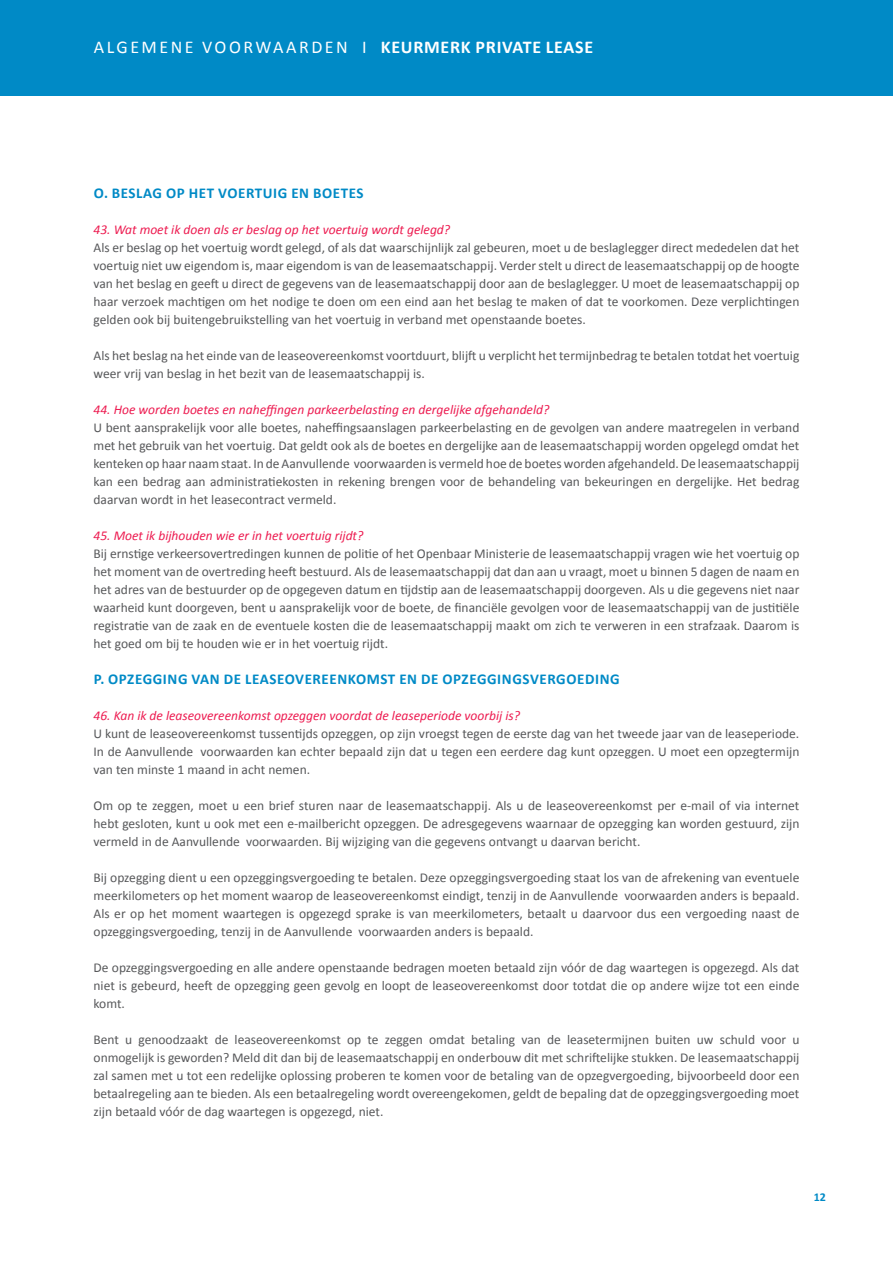
<style>
.page{position:relative;width:893px;height:1263px;background:#fff}
.page>*{position:absolute;margin:0;border:0;box-sizing:border-box;transform-origin:0 0}
.t1{font:18px "Calibri";letter-spacing:.14em;color:#fff}
.t2{font:700 15px "Calibri";letter-spacing:.04em;color:#008ac6}
.t3{font:13.5px/18px "Calibri";color:#57585a;text-align:justify}
.t4{font:italic 13.5px "Calibri";color:#ed1c51}
.t5{font:700 12px "Calibri";color:#008ac6}
.s1{font-weight:700}
</style>
<div class="page">
<div style="left:0;top:0;width:893px;height:96px;background:#008ac6"></div>
<h1 class="t1" style="left:94px;top:35px;width:501px">ALGEMENE VOORWAARDEN I <span class="s1">KEURMERK PRIVATE LEASE</span></h1>
<p class="t2" style="left:94px;top:183px;width:271px">O. BESLAG OP HET VOERTUIG EN BOETES</p>
<p class="t4" style="left:94px;top:220px;width:358px">43. Wat moet ik doen als er beslag op het voertuig wordt gelegd?</p>
<p class="t3" style="left:94px;top:239px;width:707px">Als er beslag op het voertuig wordt gelegd, of als dat waarschijnlijk zal gebeuren, moet u de beslaglegger direct mededelen dat het voertuig niet uw eigendom is, maar eigendom is van de leasemaatschappij. Verder stelt u direct de leasemaatschappij op de hoogte van het beslag en geeft u direct de gegevens van de leasemaatschappij door aan de beslaglegger. U moet de leasemaatschappij op haar verzoek machtigen om het nodige te doen om een eind aan het beslag te maken of dat te voorkomen. Deze verplichtingen gelden ook bij buitengebruikstelling van het voertuig in verband met openstaande boetes.</p>
<p class="t3" style="left:94px;top:347px;width:707px">Als het beslag na het einde van de leaseovereenkomst voortduurt, blijft u verplicht het termijnbedrag te betalen totdat het voertuig weer vrij van beslag in het bezit van de leasemaatschappij is.</p>
<p class="t4" style="left:94px;top:400px;width:457px">44. Hoe worden boetes en naheffingen parkeerbelasting en dergelijke afgehandeld?</p>
<p class="t3" style="left:94px;top:419px;width:707px">U bent aansprakelijk voor alle boetes, naheffingsaanslagen parkeerbelasting en de gevolgen van andere maatregelen in verband met het gebruik van het voertuig. Dat geldt ook als de boetes en dergelijke aan de leasemaatschappij worden opgelegd omdat het kenteken op haar naam staat. In de Aanvullende voorwaarden is vermeld hoe de boetes worden afgehandeld. De leasemaatschappij kan een bedrag aan administratiekosten in rekening brengen voor de behandeling van bekeuringen en dergelijke. Het bedrag daarvan wordt in het leasecontract vermeld.</p>
<p class="t4" style="left:94px;top:526px;width:271px">45. Moet ik bijhouden wie er in het voertuig rijdt?</p>
<p class="t3" style="left:94px;top:545px;width:707px">Bij ernstige verkeersovertredingen kunnen de politie of het Openbaar Ministerie de leasemaatschappij vragen wie het voertuig op het moment van de overtreding heeft bestuurd. Als de leasemaatschappij dat dan aan u vraagt, moet u binnen 5 dagen de naam en het adres van de bestuurder op de opgegeven datum en tijdstip aan de leasemaatschappij doorgeven. Als u die gegevens niet naar waarheid kunt doorgeven, bent u aansprakelijk voor de boete, de financiële gevolgen voor de leasemaatschappij van de justitiële registratie van de zaak en de eventuele kosten die de leasemaatschappij maakt om zich te verweren in een strafzaak. Daarom is het goed om bij te houden wie er in het voertuig rijdt.</p>
<p class="t2" style="left:94px;top:669px;width:527px">P. OPZEGGING VAN DE LEASEOVEREENKOMST EN DE OPZEGGINGSVERGOEDING</p>
<p class="t4" style="left:94px;top:706px;width:428px">46. Kan ik de leaseovereenkomst opzeggen voordat de leaseperiode voorbij is?</p>
<p class="t3" style="left:94px;top:725px;width:707px">U kunt de leaseovereenkomst tussentijds opzeggen, op zijn vroegst tegen de eerste dag van het tweede jaar van de leaseperiode.<br>In de Aanvullende voorwaarden kan echter bepaald zijn dat u tegen een eerdere dag kunt opzeggen. U moet een opzegtermijn van ten minste 1 maand in acht nemen.</p>
<p class="t3" style="left:94px;top:797px;width:707px">Om op te zeggen, moet u een brief sturen naar de leasemaatschappij. Als u de leaseovereenkomst per e-mail of via internet hebt gesloten, kunt u ook met een e-mailbericht opzeggen. De adresgegevens waarnaar de opzegging kan worden gestuurd, zijn vermeld in de Aanvullende voorwaarden. Bij wijziging van die gegevens ontvangt u daarvan bericht.</p>
<p class="t3" style="left:94px;top:869px;width:707px">Bij opzegging dient u een opzeggingsvergoeding te betalen. Deze opzeggingsvergoeding staat los van de afrekening van eventuele meerkilometers op het moment waarop de leaseovereenkomst eindigt, tenzij in de Aanvullende voorwaarden anders is bepaald.<br>Als er op het moment waartegen is opgezegd sprake is van meerkilometers, betaalt u daarvoor dus een vergoeding naast de opzeggingsvergoeding, tenzij in de Aanvullende voorwaarden anders is bepaald.</p>
<p class="t3" style="left:94px;top:959px;width:707px">De opzeggingsvergoeding en alle andere openstaande bedragen moeten betaald zijn vóór de dag waartegen is opgezegd. Als dat niet is gebeurd, heeft de opzegging geen gevolg en loopt de leaseovereenkomst door totdat die op andere wijze tot een einde komt.</p>
<p class="t3" style="left:94px;top:1031px;width:707px">Bent u genoodzaakt de leaseovereenkomst op te zeggen omdat betaling van de leasetermijnen buiten uw schuld voor u onmogelijk is geworden? Meld dit dan bij de leasemaatschappij en onderbouw dit met schriftelijke stukken. De leasemaatschappij zal samen met u tot een redelijke oplossing proberen te komen voor de betaling van de opzegvergoeding, bijvoorbeeld door een betaalregeling aan te bieden. Als een betaalregeling wordt overeengekomen, geldt de bepaling dat de opzeggingsvergoeding moet zijn betaald vóór de dag waartegen is opgezegd, niet.</p>
<p class="t5" style="left:814px;top:1189px;width:14px">12</p>
</div>
